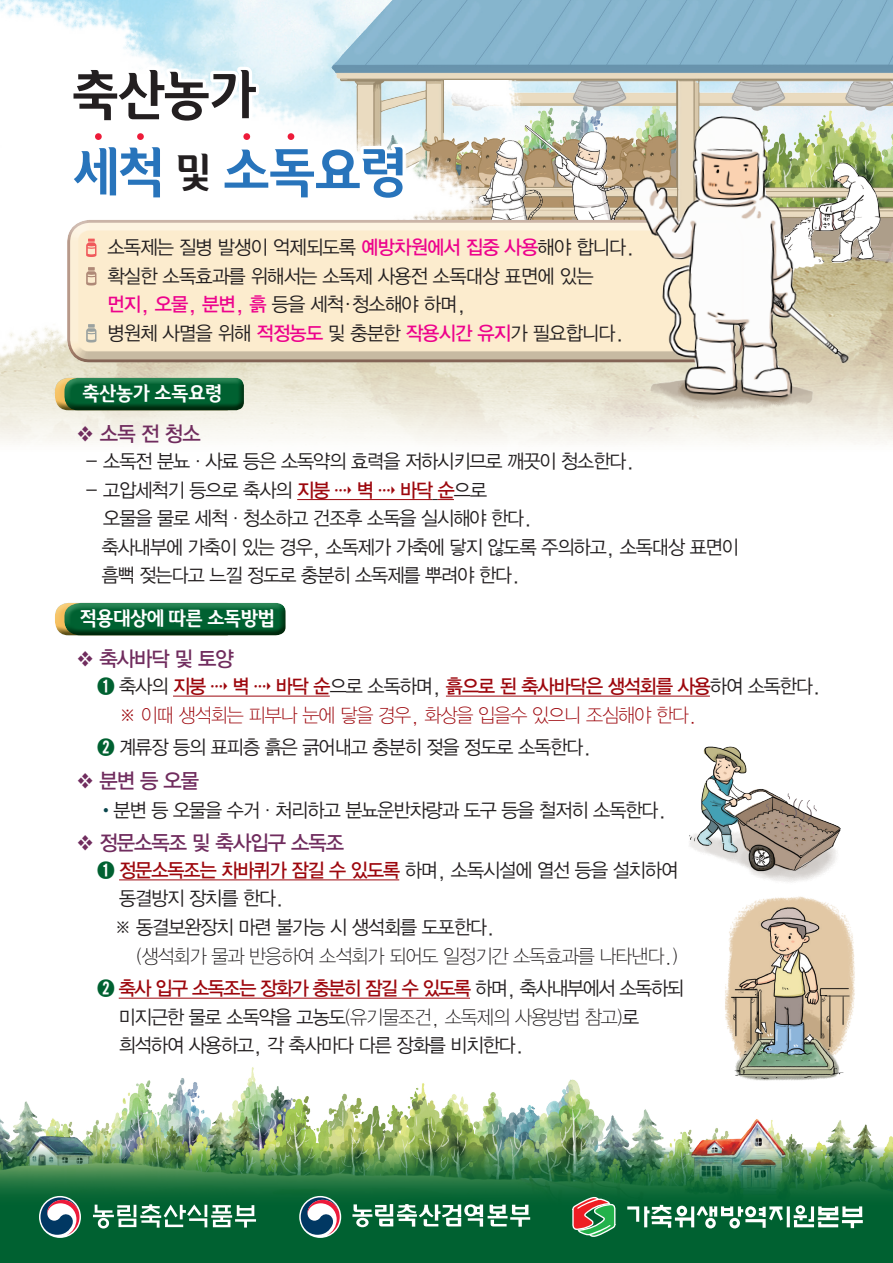
<style>
.page{position:relative;width:893px;height:1263px;background:#fff}
.page>*{position:absolute;margin:0;border:0;box-sizing:border-box;transform-origin:0 0}
.t1{font:700 53.4px/77.2px "Auction Gothic";letter-spacing:-.05em;color:#2874bb;scale:.95 1}
.t2{font:21px "YDVYGO135";letter-spacing:-.05em;color:#702c5e;scale:.95 1}
.t3{font:19.5px/28.5px "YDVYGO125";letter-spacing:-.05em;color:#231f20;scale:.95 1}
.t4{font:19.5px/28.5px "YDVYGO125";letter-spacing:-.05em;color:#231f20;scale:.96 1}
.t5{font:19.5px "YDVYGO135";letter-spacing:-.05em;color:#9d070d;scale:.95 1}
.t6{font:19.5px "YDVYGO115";letter-spacing:-.05em;color:#231f20;scale:.95 1}
.t7{font:19.5px "YDVYGO135";letter-spacing:-.07em;color:#9d070d;scale:.95 1}
.t8{font:19.5px "YDVYGO115";letter-spacing:-.05em;color:#9d070d;scale:.95 1}
.t9{font:700 19.5px "Auction Gothic";letter-spacing:-.04em;color:#fff;scale:.95 1}
.s1{color:#231f20}
.s2{font-size:40.05px;color:#231f20}
.s3{font-family:"YDVYGO135";color:#ed028c}
.s4{font-family:"MS Mincho"}
.s5{font-family:"YDVYGO135";color:#9d070d}
.s6{color:#006131}
.s7{font-family:"YDVYGO125";color:#231f20}
.s8{color:#09454c}
.s9{font-family:"YDVYGO125";color:#006131}
.s10{font-family:"YDVYGO125"}
</style>
<div class="page">
<div style="left:516px;top:0;width:377px;height:51px;background:#86b5cd"></div>
<img style="left:0;top:51px;width:893px;height:450px">
<img style="left:0;top:1067px;width:893px;height:80px">
<hr style="left:297px;top:499px;width:135px;height:1px;background:#9d070d">
<svg style="left:432px;top:499px;width:22px;height:1px"></svg>
<hr style="left:173px;top:696px;width:157px;height:1px;background:#9d070d">
<hr style="left:446px;top:696px;width:264px;height:1px;background:#9d070d">
<hr style="left:119px;top:880px;width:280px;height:1px;background:#9d070d">
<hr style="left:119px;top:998px;width:351px;height:1px;background:#9d070d">
<svg style="left:55px;top:379px;width:8px;height:31px"></svg>
<div style="left:63px;top:379px;width:183px;height:33px;background:#2c3c08;opacity:.75"></div>
<svg style="left:55px;top:604px;width:8px;height:31px"></svg>
<div style="left:63px;top:601px;width:225px;height:26px;background:#527157;opacity:.75"></div>
<div style="left:63px;top:604px;width:225px;height:33px;background:#2c3c08;opacity:.75"></div>
<img style="left:516px;top:81px;width:129px;height:138px">
<img style="left:689px;top:746px;width:152px;height:136px">
<img style="left:859px;top:137px;width:34px;height:131px">
<img style="left:0;top:0;width:516px;height:379px">
<div style="left:66px;top:220px;width:680px;height:144px;background:#231f20;opacity:.33"></div>
<svg style="left:86px;top:239px;width:11px;height:18px"></svg>
<svg style="left:86px;top:267px;width:11px;height:19px"></svg>
<svg style="left:86px;top:324px;width:11px;height:19px"></svg>
<img style="left:594px;top:112px;width:265px;height:326px">
<img style="left:688px;top:896px;width:175px;height:205px">
<svg style="left:66px;top:61px;width:196px;height:67px"></svg>
<svg style="left:60px;top:139px;width:351px;height:67px"></svg>
<div style="left:95px;top:133px;width:7px;height:7px;background:#ed1b39;border-radius:50%"></div>
<div style="left:137px;top:133px;width:7px;height:7px;background:#ed1b39;border-radius:50%"></div>
<div style="left:243px;top:133px;width:7px;height:7px;background:#ed1b39;border-radius:50%"></div>
<div style="left:288px;top:133px;width:6px;height:7px;background:#ed1b39;border-radius:50%"></div>
<img style="left:0;top:1147px;width:893px;height:116px">
<svg style="left:627px;top:1205px;width:236px;height:23px"></svg>
<svg style="left:571px;top:1197px;width:46px;height:41px"></svg>
<svg style="left:93px;top:1204px;width:163px;height:24px"></svg>
<svg style="left:39px;top:1196px;width:42px;height:42px"></svg>
<svg style="left:41px;top:1197px;width:38px;height:38px"></svg>
<svg style="left:299px;top:1196px;width:42px;height:42px"></svg>
<svg style="left:301px;top:1197px;width:39px;height:38px"></svg>
<svg style="left:352px;top:1204px;width:178px;height:23px"></svg>
<h1 class="t1" style="left:71px;top:58px;width:356px"><span class="s1">축산농가<br></span>세척 <span class="s2">및</span> 소독요령</h1>
<p class="t4" style="left:107px;top:232px;width:551px">소독제는 질병 발생이 억제되도록 <span class="s3">예방차원에서 집중 사용</span>해야 합니다. 확실한 소독효과를 위해서는 소독제 사용전 소독대상 표면에 있는 <span class="s3">먼지, 오물, 분변, 흙</span> 등을 세척<span class="s4">•</span>청소해야 하며,<br>병원체 사멸을 위해 <span class="s3">적정농도</span> 및 충분한 <span class="s3">작용시간 유지</span>가 필요합니다.</p>
<p class="t9" style="left:82px;top:384px;width:149px">축산농가 소독요령</p>
<p class="t2" style="left:76px;top:419px;width:133px">❖ 소독 전 청소</p>
<p class="t3" style="left:85px;top:446px;width:581px">- 소독전 분뇨·사료 등은 소독약의 효력을 저하시키므로 깨끗이 청소한다.</p>
<p class="t3" style="left:102px;top:475px;width:672px;text-indent:-17px">- 고압세척기 등으로 축사의 <span class="s5">지붕 ⇢ 벽 ⇢ 바닥 순</span>으로<br>오물을 물로 세척·청소하고 건조후 소독을 실시해야 한다.<br>축사내부에 가축이 있는 경우, 소독제가 가축에 닿지 않도록 주의하고, 소독대상 표면이 흠뻑 젖는다고 느낄 정도로 충분히 소독제를 뿌려야 한다.</p>
<p class="t9" style="left:79px;top:609px;width:208px">적용대상에 따른 소독방법</p>
<p class="t2" style="left:76px;top:644px;width:168px">❖ 축사바닥 및 토양</p>
<p class="t5" style="left:97px;top:673px;width:764px"><span class="s6">➊</span> <span class="s7">축사의</span> 지붕 ⇢ 벽 ⇢ 바닥 순<span class="s7">으로 소독하며,</span> 흙으로 된 축사바닥은 생석회를 사용<span class="s7">하여 소독한다.</span></p>
<p class="t8" style="left:119px;top:702px;width:610px">※ 이때 생석회는 피부나 눈에 닿을 경우, 화상을 입을수 있으니 조심해야 한다.</p>
<p class="t3" style="left:97px;top:732px;width:522px"><span class="s6">➋</span> 계류장 등의 표피층 흙은 긁어내고 충분히 젖을 정도로 소독한다.</p>
<p class="t2" style="left:76px;top:767px;width:131px">❖ 분변 등 오물</p>
<p class="t3" style="left:97px;top:795px;width:601px"><span class="s8">•</span>분변 등 오물을 수거·처리하고 분뇨운반차량과 도구 등을 철저히 소독한다.</p>
<p class="t2" style="left:76px;top:828px;width:284px">❖ 정문소독조 및 축사입구 소독조</p>
<p class="t5" style="left:97px;top:857px;width:613px"><span class="s6">➊</span> 정문소독조는 차바퀴가 잠길 수 있도록 <span class="s7">하며, 소독시설에 열선 등을 설치하여</span></p>
<p class="t3" style="left:114px;top:883px;width:403px">동결방지 장치를 한다.<br>※ 동결보완장치 마련 불가능 시 생석회를 도포한다.</p>
<p class="t6" style="left:136px;top:943px;width:572px">(생석회가 물과 반응하여 소석회가 되어도 일정기간 소독효과를 나타낸다.)</p>
<p class="t7" style="left:97px;top:975px;width:619px"><span class="s9">➋</span> 축사 입구 소독조는 장화가 충분히 잠길 수 있도록 <span class="s7">하며, 축사내부에서 소독하되</span></p>
<p class="t6" style="left:119px;top:1004px;width:549px"><span class="s10">미지근한 물로 소독약을 고농도</span>(유기물조건, 소독제의 사용방법 참고)<span class="s10">로</span></p>
<p class="t3" style="left:119px;top:1030px;width:428px">희석하여 사용하고, 각 축사마다 다른 장화를 비치한다.</p>
</div>
